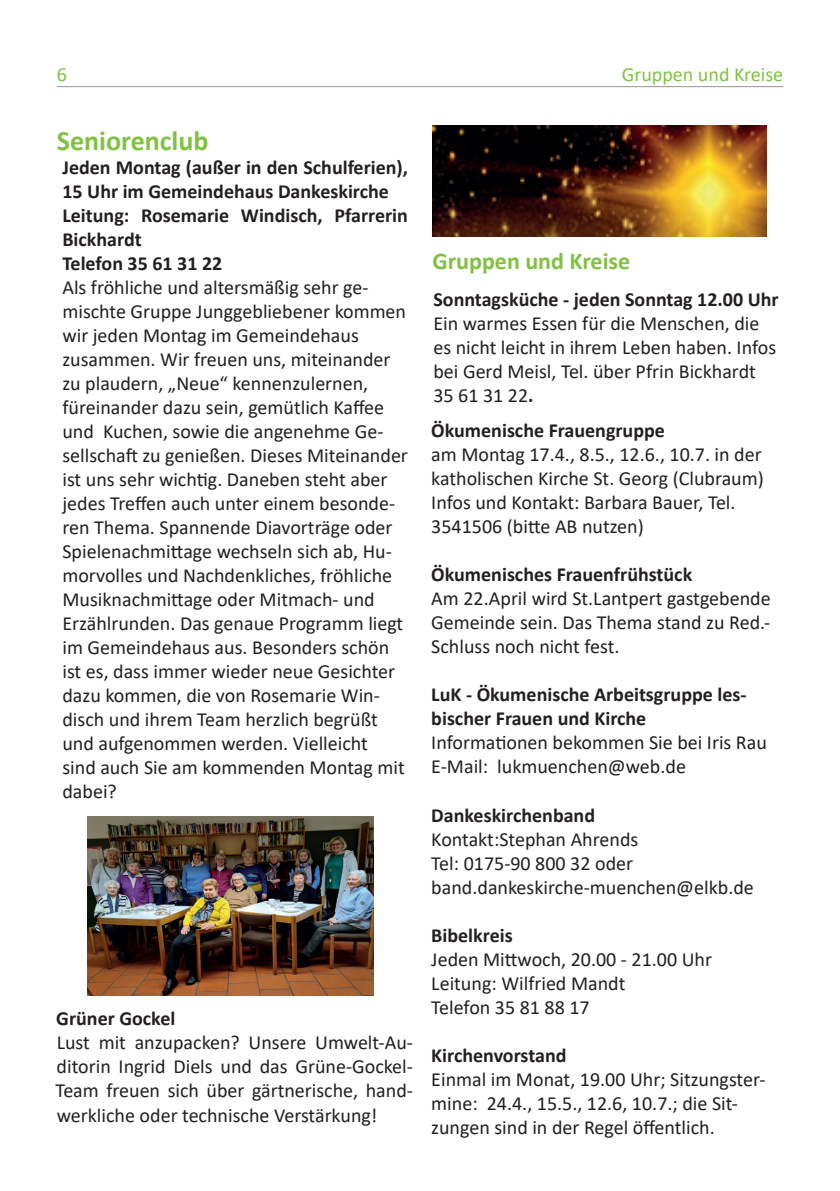
<style>
.page{position:relative;width:840px;height:1191px;background:#fff}
.page>*{position:absolute;margin:0;border:0;box-sizing:border-box;transform-origin:0 0}
.Überschrift_1{font:700 28px "Calibri";color:#7fc241}
.Bildunterschrift{font:700 24px "Calibri";color:#7fc241}
.Gruppen_und_Kreise{font:20px/24px "Calibri";color:#231f20}
.Bildunterschrift-2{font:20px/24px "Calibri";color:#231f20}
.Gruppen_und_Kreise-2{font:700 20px/24px "Calibri";color:#231f20}
.Bildunterschrift-3{font:700 20px/24px "Calibri";color:#231f20}
.Rubriküberschrift{font:20px "Calibri";color:#7fc241}
.Überschrift_3{font:700 20px "Calibri";color:#231f20}
.s1{font-weight:700}
</style>
<div class="page">
<hr style="left:57px;top:86px;width:725px;height:1px;background:#939598">
<img style="left:432px;top:126px;width:333px;height:110px">
<img style="left:87px;top:816px;width:286px;height:179px">
<p class="Rubriküberschrift" style="left:57px;top:60px;width:12px">6</p>
<p class="Rubriküberschrift" style="left:621px;top:60px;width:163px">Gruppen und Kreise</p>
<p class="Überschrift_1" style="left:57px;top:121px;width:153px">Seniorenclub</p>
<p class="Gruppen_und_Kreise-2" style="left:62px;top:155px;width:347px">Jeden Montag (außer in den Schulferien),<br>15 Uhr im Gemeindehaus Dankeskirche</p>
<p class="Gruppen_und_Kreise-2" style="left:62px;top:203px;width:347px">Leitung: Rosemarie Windisch, Pfarrerin<br>Bickhardt</p>
<p class="Gruppen_und_Kreise-2" style="left:62px;top:251px;width:161px">Telefon 35 61 31 22</p>
<p class="Gruppen_und_Kreise" style="left:62px;top:275px;width:347px">Als fröhliche und altersmäßig sehr ge&shy;mischte Gruppe Junggebliebener kommen wir jeden Montag im Gemeindehaus zusammen. Wir freuen uns, miteinander zu plaudern, „Neue“ kennenzulernen, füreinander dazu sein, gemütlich Kaffee und Kuchen, sowie die angenehme Ge&shy;sellschaft zu genießen. Dieses Miteinander ist uns sehr wichtig. Daneben steht aber jedes Treffen auch unter einem besonde&shy;ren Thema. Spannende Diavorträge oder Spielenachmittage wechseln sich ab, Hu&shy;morvolles und Nachdenkliches, fröhliche Musiknachmittage oder Mitmach- und Erzählrunden. Das genaue Programm liegt im Gemeindehaus aus. Besonders schön ist es, dass immer wieder neue Gesichter dazu kommen, die von Rosemarie Win&shy;disch und ihrem Team herzlich begrüßt und aufgenommen werden. Vielleicht<br>sind auch Sie am kommenden Montag mit dabei?</p>
<p class="Bildunterschrift-3" style="left:56px;top:1006px;width:120px">Grüner Gockel</p>
<p class="Bildunterschrift-2" style="left:55px;top:1030px;width:359px;text-align:justify">Lust mit anzupacken? Unsere Umwelt-Au&shy;ditorin Ingrid Diels und das Grüne-Gockel-Team freuen sich über gärtnerische, hand&shy;werkliche oder technische Verstärkung!</p>
<p class="Bildunterschrift" style="left:432px;top:244px;width:199px">Gruppen und Kreise</p>
<p class="Gruppen_und_Kreise" style="left:433px;top:287px;width:346px"><span class="s1">Sonntagsküche - jeden Sonntag 12.00 Uhr </span>Ein warmes Essen für die Menschen, die es nicht leicht in ihrem Leben haben. Infos bei Gerd Meisl, Tel. über Pfrin Bickhardt</p>
<p class="Gruppen_und_Kreise" style="left:433px;top:383px;width:101px">35 61 31 22<span class="s1">.</span></p>
<p class="Bildunterschrift-3" style="left:431px;top:418px;width:235px">Ökumenische Frauengruppe</p>
<p class="Bildunterschrift-2" style="left:431px;top:442px;width:334px">am Montag 17.4., 8.5., 12.6., 10.7. in der katholischen Kirche St. Georg (Clubraum)</p>
<p class="Bildunterschrift-2" style="left:431px;top:490px;width:305px">Infos und Kontakt: Barbara Bauer, Tel.<br>3541506 (bitte AB nutzen)</p>
<p class="Bildunterschrift-3" style="left:431px;top:562px;width:262px">Ökumenisches Frauenfrühstück</p>
<p class="Bildunterschrift-2" style="left:431px;top:586px;width:341px;text-align:justify">Am 22.April wird St.Lantpert gastgebende Gemeinde sein. Das Thema stand zu Red.- Schluss noch nicht fest.</p>
<p class="Bildunterschrift-3" style="left:431px;top:682px;width:316px">LuK - Ökumenische Arbeitsgruppe les&shy;bischer Frauen und Kirche</p>
<p class="Bildunterschrift-2" style="left:431px;top:730px;width:337px">Informationen bekommen Sie bei Iris Rau</p>
<p class="Bildunterschrift-2" style="left:431px;top:754px;width:256px">E-Mail: lukmuenchen@web.de</p>
<p class="Gruppen_und_Kreise-2" style="left:431px;top:803px;width:165px">Dankeskirchenband</p>
<p class="Gruppen_und_Kreise" style="left:431px;top:827px;width:208px">Kontakt:Stephan Ahrends</p>
<p class="Gruppen_und_Kreise" style="left:431px;top:851px;width:203px">Tel: 0175-90 800 32 oder</p>
<p class="Gruppen_und_Kreise" style="left:431px;top:875px;width:324px">band.dankeskirche-muenchen@elkb.de</p>
<p class="Überschrift_3" style="left:431px;top:921px;width:83px">Bibelkreis</p>
<p class="Gruppen_und_Kreise" style="left:431px;top:947px;width:282px">Jeden Mittwoch, 20.00 - 21.00 Uhr</p>
<p class="Gruppen_und_Kreise" style="left:431px;top:971px;width:195px">Leitung: Wilfried Mandt</p>
<p class="Gruppen_und_Kreise" style="left:431px;top:995px;width:160px">Telefon 35 81 88 17</p>
<p class="Gruppen_und_Kreise" style="left:431px;top:1043px;width:335px"><span class="s1">Kirchenvorstand<br></span>Einmal im Monat, 19.00 Uhr; Sitzungster&shy;mine: 24.4., 15.5., 12.6, 10.7.; die Sit&shy;zungen sind in der Regel öffentlich.</p>
</div>
